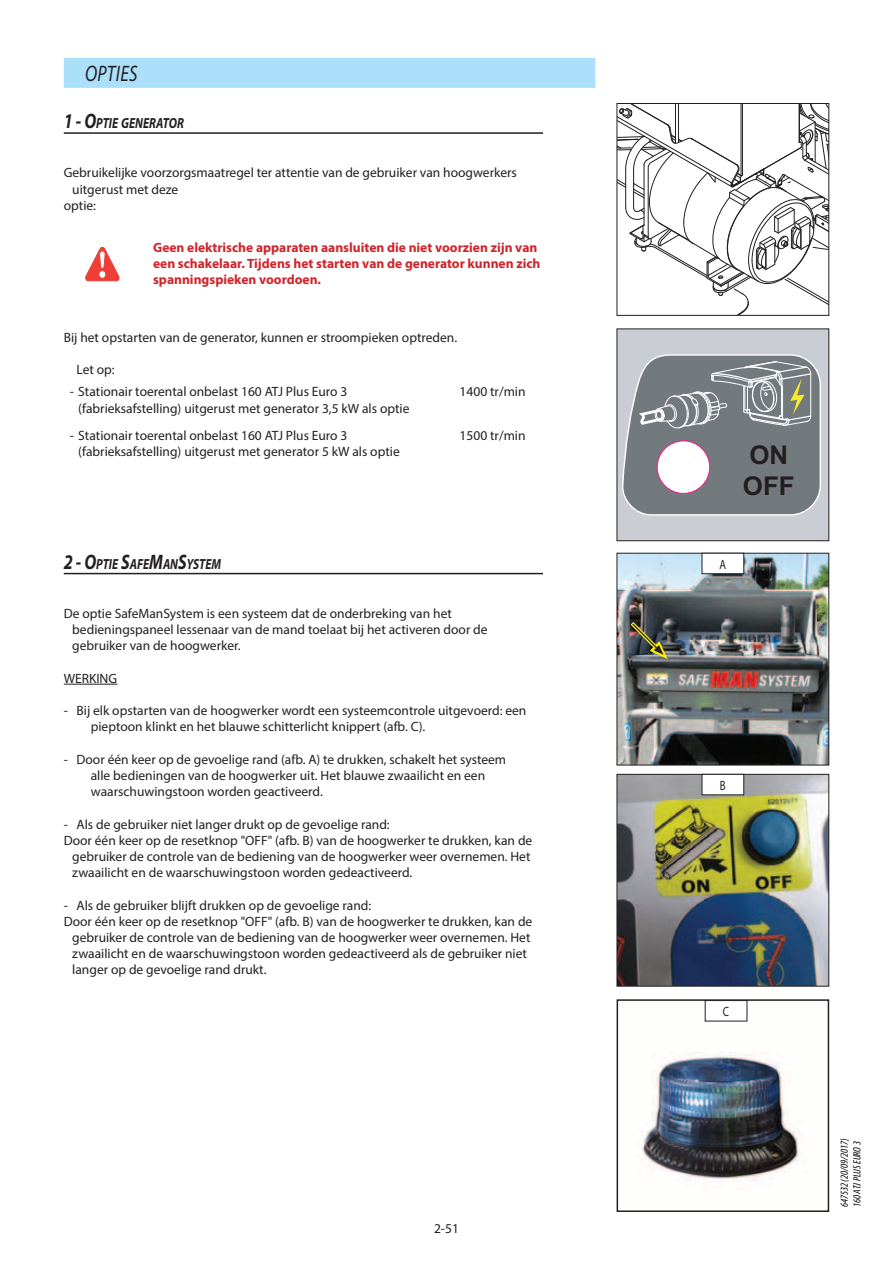
<style>
.page{position:relative;width:893px;height:1263px;background:#fff}
.page>*{position:absolute;margin:0;border:0;box-sizing:border-box;transform-origin:0 0}
.t1{font:700 25.8px/31px "Arial";color:#231f20}
.t2{font:italic 22.5px "Myriad Pro";letter-spacing:.02em;color:#231f20;scale:.8 1}
.t3{font:italic 700 14.7px "Myriad Pro";color:#231f20;scale:.8 1}
.t4{font:13.5px/16.2px "Myriad Pro";color:#231f20}
.t5{font:700 13.5px/16.2px "Myriad Pro";color:#d1232a}
.t6{font:13.5px "Myriad Pro";color:#231f20;scale:.8 1}
.t7{font:italic condensed 10.5px/12.6px "Myriad Pro";color:#000}
.s1{font-size:21px}
</style>
<div class="page">
<svg style="left:616px;top:328px;width:214px;height:213px;background:#9ca1a5"></svg>
<svg style="left:616px;top:103px;width:214px;height:213px"></svg>
<img style="left:616px;top:552px;width:214px;height:214px">
<svg style="left:701px;top:552px;width:43px;height:22px"></svg>
<img style="left:616px;top:773px;width:214px;height:214px">
<svg style="left:701px;top:773px;width:43px;height:22px"></svg>
<svg style="left:627px;top:618px;width:41px;height:41px;background:#585a49"></svg>
<img style="left:641px;top:1052px;width:162px;height:130px">
<div style="left:617px;top:999px;width:212px;height:213px;border:2px solid #231f20"></div>
<svg style="left:704px;top:1000px;width:44px;height:22px"></svg>
<hr style="left:64px;top:573px;width:479px;height:1px;background:#231f20">
<hr style="left:64px;top:684px;width:53px;height:1px;background:#231f20">
<div style="left:64px;top:58px;width:531px;height:30px;background:#aae0f9"></div>
<hr style="left:64px;top:132px;width:479px;height:2px;background:#231f20">
<svg style="left:85px;top:247px;width:35px;height:34px"></svg>
<h2 class="t2" style="left:85px;top:65px;width:67px">OPTIES</h2>
<p class="t3" style="left:64px;top:114px;width:152px"><span class="s1">1 - O</span>PTIE GENERATOR</p>
<p class="t4" style="left:64px;top:166px;width:455px">Gebruikelijke voorzorgsmaatregel ter attentie van de gebruiker van hoogwerkers</p>
<p class="t4" style="left:72px;top:182px;width:108px">uitgerust met deze</p>
<p class="t4" style="left:64px;top:199px;width:34px">optie:</p>
<p class="t5" style="left:153px;top:240px;width:389px">Geen elektrische apparaten aansluiten die niet voorzien zijn van een schakelaar. Tijdens het starten van de generator kunnen zich spanningspieken voordoen.</p>
<p class="t4" style="left:64px;top:331px;width:395px">Bij het opstarten van de generator, kunnen er stroompieken optreden.</p>
<p class="t4" style="left:77px;top:363px;width:40px">Let op:</p>
<p class="t4" style="left:78px;top:385px;width:333px;text-indent:-9px">- Stationair toerental onbelast 160 ATJ Plus Euro 3 (fabrieksafstelling) uitgerust met generator 3,5 kW als optie</p>
<p class="t4" style="left:460px;top:385px;width:67px">1400 tr/min</p>
<p class="t4" style="left:78px;top:428px;width:323px;text-indent:-9px">- Stationair toerental onbelast 160 ATJ Plus Euro 3 (fabrieksafstelling) uitgerust met generator 5 kW als optie</p>
<p class="t4" style="left:460px;top:428px;width:67px">1500 tr/min</p>
<p class="t3" style="left:64px;top:555px;width:198px"><span class="s1">2 - O</span>PTIE <span class="s1">S</span>AFE<span class="s1">M</span>AN<span class="s1">S</span>YSTEM</p>
<p class="t4" style="left:72px;top:607px;width:417px;text-indent:-9px">De optie SafeManSystem is een systeem dat de onderbreking van het bedieningspaneel lessenaar van de mand toelaat bij het activeren door de gebruiker van de hoogwerker.</p>
<p class="t4" style="left:64px;top:671px;width:55px">WERKING</p>
<p class="t4" style="left:91px;top:704px;width:437px;text-indent:-27px">- Bij elk opstarten van de hoogwerker wordt een systeemcontrole uitgevoerd: een pieptoon klinkt en het blauwe schitterlicht knippert (afb. C).</p>
<p class="t4" style="left:91px;top:752px;width:417px;text-indent:-27px">- Door één keer op de gevoelige rand (afb. A) te drukken, schakelt het systeem alle bedieningen van de hoogwerker uit. Het blauwe zwaailicht en een waarschuwingstoon worden geactiveerd.</p>
<p class="t4" style="left:64px;top:817px;width:327px">- Als de gebruiker niet langer drukt op de gevoelige rand:</p>
<p class="t4" style="left:64px;top:833px;width:470px">Door één keer op de resetknop "OFF" (afb. B) van de hoogwerker te drukken, kan de</p>
<p class="t4" style="left:72px;top:850px;width:460px">gebruiker de controle van de bediening van de hoogwerker weer overnemen. Het</p>
<p class="t4" style="left:72px;top:866px;width:342px">zwaailicht en de waarschuwingstoon worden gedeactiveerd.</p>
<p class="t4" style="left:64px;top:898px;width:309px">- Als de gebruiker blijft drukken op de gevoelige rand:</p>
<p class="t4" style="left:64px;top:914px;width:470px">Door één keer op de resetknop "OFF" (afb. B) van de hoogwerker te drukken, kan de</p>
<p class="t4" style="left:72px;top:931px;width:460px">gebruiker de controle van de bediening van de hoogwerker weer overnemen. Het</p>
<p class="t4" style="left:72px;top:947px;width:456px">zwaailicht en de waarschuwingstoon worden gedeactiveerd als de gebruiker niet</p>
<p class="t4" style="left:72px;top:963px;width:196px">langer op de gevoelige rand drukt.</p>
<p class="t4" style="left:434px;top:1222px;width:26px">2-51</p>
<h1 class="t1" style="left:743px;top:440px;width:53px">ON<br>OFF</h1>
<p class="t6" style="left:720px;top:559px;width:10px">A</p>
<p class="t6" style="left:720px;top:780px;width:9px">B</p>
<p class="t6" style="left:723px;top:1006px;width:9px">C</p>
<p class="t7" style="left:838px;top:1207px;width:72px;rotate:-90deg">647532 (20/09/2017)<br>160 ATJ PLUS EURO 3</p>
</div>
